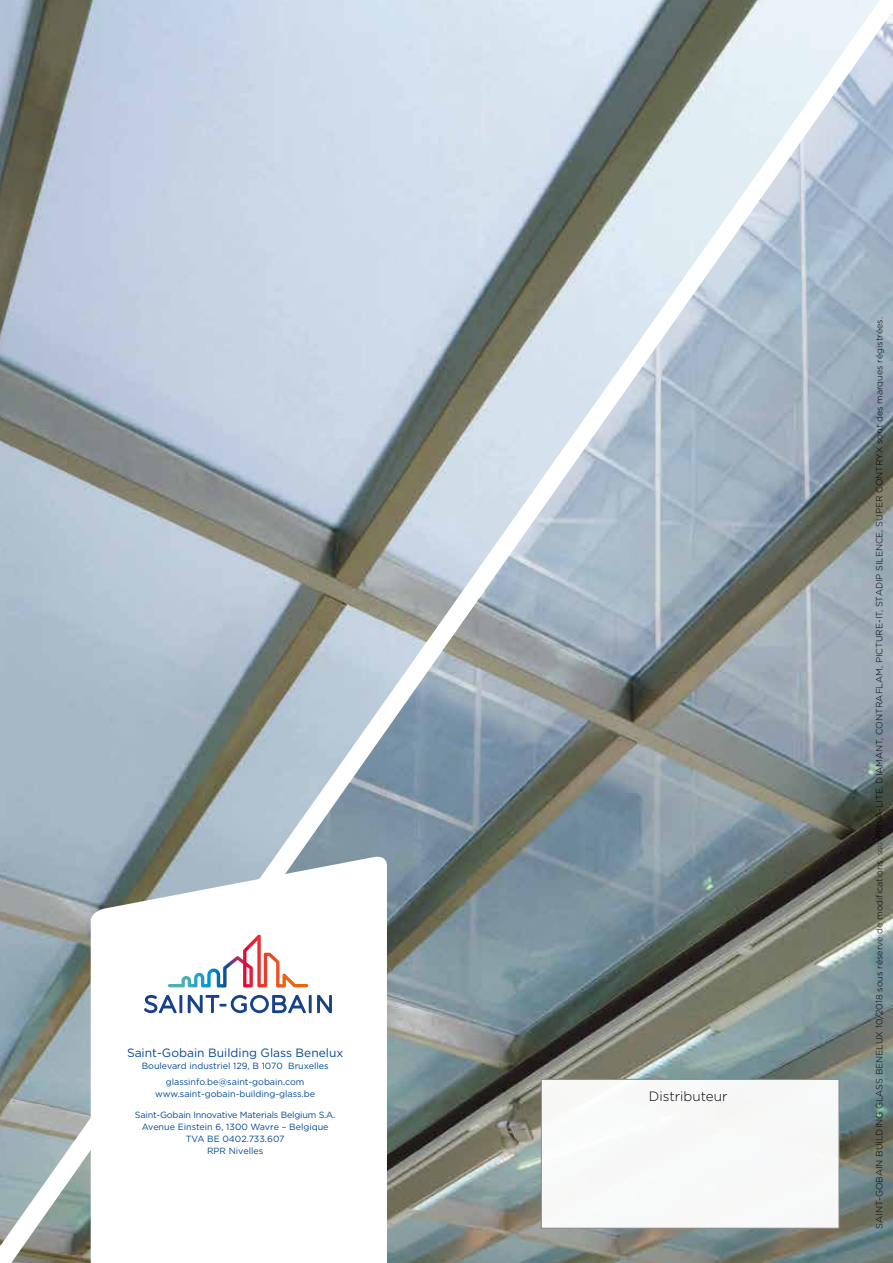
<style>
.page{position:relative;width:893px;height:1263px;background:#fff}
.page>*{position:absolute;margin:0;border:0;box-sizing:border-box;transform-origin:0 0}
.t1{font:300 13.5px "Gotham";color:#000}
.t2{font:12px "Gotham";color:#004996}
.t3{font:300 9px "Gotham";color:#000}
.t4{font:9px/12px "Gotham";letter-spacing:-.02em;color:#004996;text-align:center}
.t5{font:9px/16.2px "Gotham";color:#004996;text-align:center}
.s1{font-size:6px}
</style>
<div class="page">
<img style="left:0;top:0;width:880px;height:1246px">
<img style="left:11px;top:11px;width:882px;height:1252px">
<svg style="left:91px;top:854px;width:296px;height:409px"></svg>
<svg style="left:144px;top:995px;width:33px;height:18px"></svg>
<hr style="left:179px;top:995px;width:3px;height:18px;background:#17428b">
<svg style="left:188px;top:995px;width:118px;height:18px"></svg>
<hr style="left:309px;top:995px;width:3px;height:18px;background:#17428b">
<svg style="left:317px;top:995px;width:15px;height:18px"></svg>
<svg style="left:168px;top:935px;width:140px;height:52px"></svg>
<div style="left:541px;top:1079px;width:298px;height:149px;background:#f8f9f9;border:1px solid #878787"></div>
<h2 class="t2" style="left:127px;top:1046px;width:218px">Saint-Gobain Building Glass Benelux</h2>
<p class="t5" style="left:142px;top:1058px;width:188px">Boulevard industriel 129, B 1070 Bruxelles glassinfo.be@saint-gobain.com</p>
<p class="t5" style="left:155px;top:1086px;width:161px">www.saint-gobain-building-glass.be</p>
<p class="t4" style="left:135px;top:1108px;width:202px">Saint-Gobain Innovative Materials Belgium S.A.<br>Avenue Einstein 6, 1300 Wavre – Belgique<br>TVA BE 0402.733.607<br>RPR Nivelles</p>
<h1 class="t1" style="left:649px;top:1089px;width:80px">Distributeur</h1>
<p class="t3" style="left:874px;top:1228px;width:913px;rotate:-90deg">SAINT-GOBAIN BUILDING GLASS BENELUX 10/2018 sous réserve de modifications. <span class="s1">SGG</span> PRIVA-LITE, DIAMANT, CONTRAFLAM, PICTURE-IT, STADIP SILENCE, SUPER CONTRYX sont des marques régistrées.</p>
</div>
